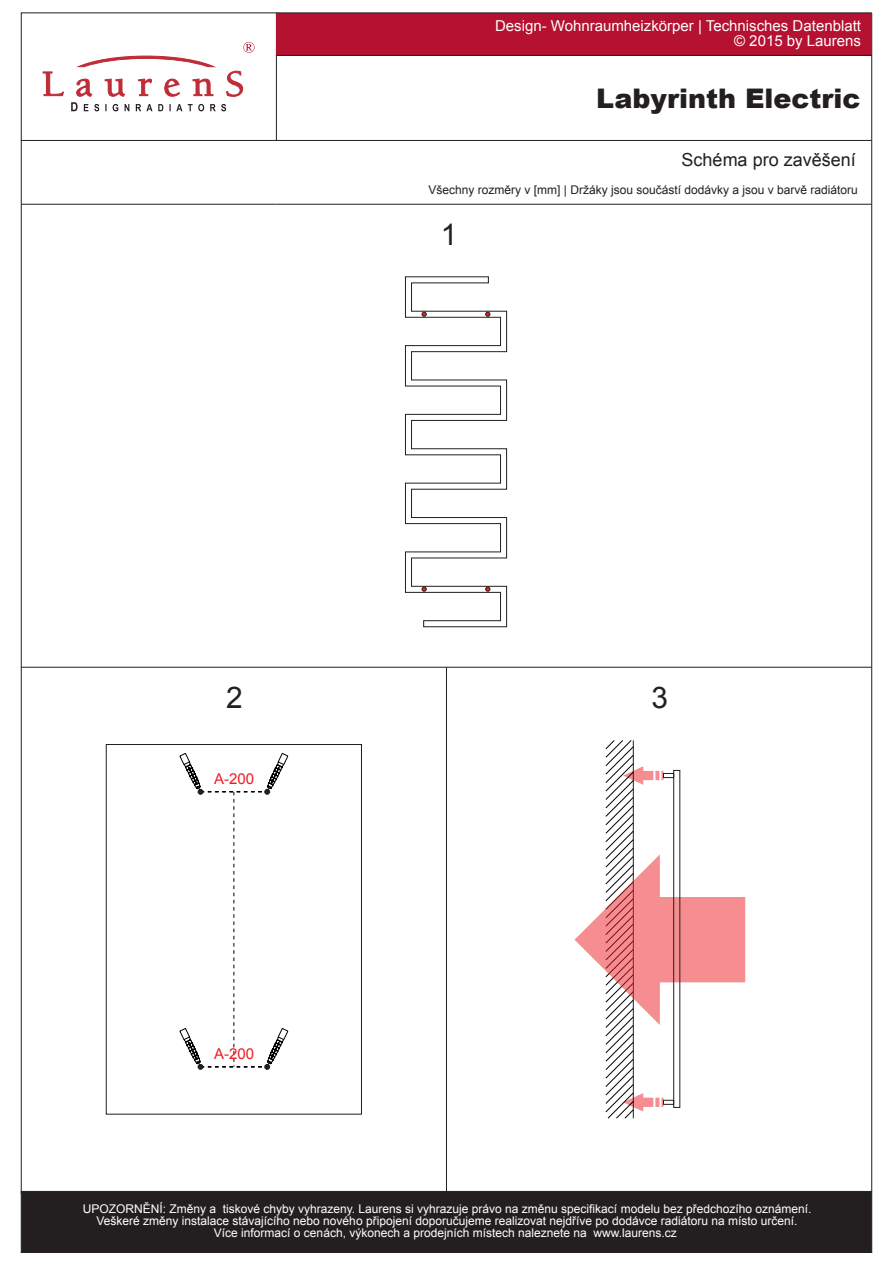
<style>
.page{position:relative;width:893px;height:1263px;background:#fff}
.page>*{position:absolute;margin:0;border:0;box-sizing:border-box;transform-origin:0 0}
.t1{font:29.85px "Arial";color:#231f20}
.t2{font:900 27px "Arial";color:#231f20}
.t3{font:18px "Arial";color:#231f20}
.t4{font:15px/15px "Arial";color:#fff;text-align:right}
.t5{font:15px "Arial";color:#ee1d23}
.t6{font:12px/12px "Arial";color:#fff;text-align:center}
.t7{font:12px "Arial";color:#231f20}
</style>
<div class="page">
<svg style="left:43px;top:72px;width:21px;height:24px"></svg>
<svg style="left:71px;top:42px;width:184px;height:69px"></svg>
<div style="left:21px;top:13px;width:256px;height:128px;border:1px solid #231f20"></div>
<hr style="left:21px;top:140px;width:1px;height:1054px;background:#231f20">
<hr style="left:871px;top:13px;width:1px;height:1178px;background:#231f20">
<div style="left:276px;top:13px;width:596px;height:42px;background:#b51130"></div>
<div style="left:21px;top:1191px;width:851px;height:61px;background:#231f20"></div>
<hr style="left:276px;top:13px;width:596px;height:1px;background:#231f20">
<hr style="left:276px;top:55px;width:596px;height:1px;background:#231f20">
<hr style="left:276px;top:140px;width:596px;height:1px;background:#231f20">
<hr style="left:21px;top:204px;width:255px;height:1px;background:#231f20">
<hr style="left:276px;top:204px;width:596px;height:1px;background:#231f20">
<hr style="left:446px;top:667px;width:1px;height:524px;background:#231f20">
<hr style="left:21px;top:667px;width:851px;height:1px;background:#231f20">
<svg style="left:574px;top:740px;width:171px;height:379px"></svg>
<div style="left:663px;top:1100px;width:11px;height:4px;border:1px solid #231f20"></div>
<div style="left:673px;top:770px;width:7px;height:337px;border:1px solid #231f20"></div>
<div style="left:663px;top:773px;width:11px;height:5px;border:1px solid #231f20"></div>
<div style="left:106px;top:744px;width:256px;height:370px;border:1px solid #231f20"></div>
<svg style="left:179px;top:753px;width:109px;height:316px"></svg>
<svg style="left:405px;top:276px;width:102px;height:351px"></svg>
<p class="t4" style="left:495px;top:19px;width:368px">Design- Wohnraumheizkörper | Technisches Datenblatt © 2015 by Laurens</p>
<h2 class="t2" style="left:596px;top:79px;width:266px">Labyrinth Electric</h2>
<h3 class="t3" style="left:682px;top:148px;width:176px">Schéma pro zavěšení</h3>
<p class="t7" style="left:429px;top:182px;width:431px">Všechny rozměry v [mm] | Držáky jsou součástí dodávky a jsou v barvě radiátoru</p>
<h1 class="t1" style="left:226px;top:678px;width:18px">2</h1>
<p class="t5" style="left:214px;top:769px;width:42px">A-200</p>
<p class="t5" style="left:214px;top:1044px;width:42px">A-200</p>
<h1 class="t1" style="left:441px;top:215px;width:18px">1</h1>
<h1 class="t1" style="left:652px;top:678px;width:18px">3</h1>
<p class="t6" style="left:83px;top:1203px;width:730px">UPOZORNĚNÍ: Změny a tiskové chyby vyhrazeny. Laurens si vyhrazuje právo na změnu specifikací modelu bez předchozího oznámení.<br>Veškeré změny instalace stávajícího nebo nového připojení doporučujeme realizovat nejdříve po dodávce radiátoru na místo určení.<br>Více informací o cenách, výkonech a prodejních místech naleznete na www.laurens.cz</p>
</div>
